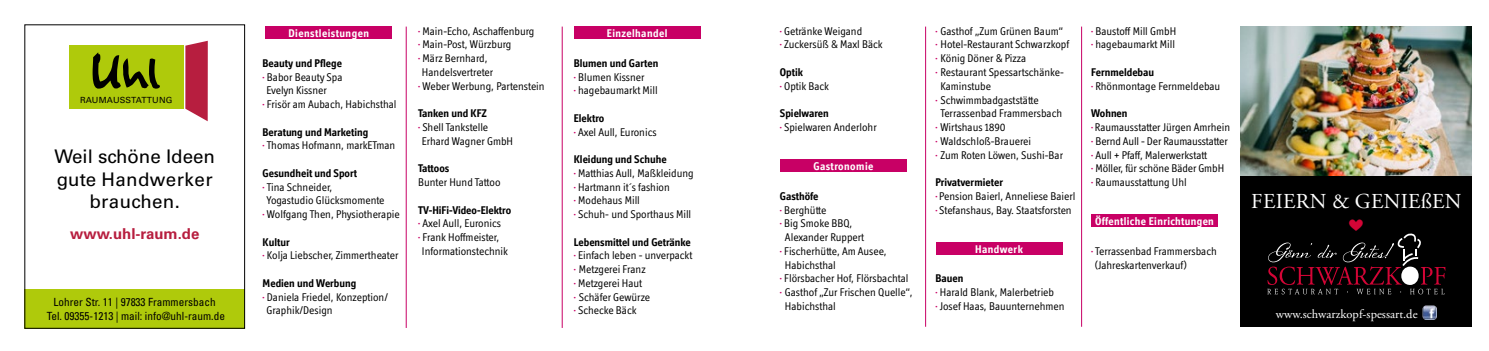
<style>
.page{position:relative;width:1489px;height:351px;background:#fff}
.page>*{position:absolute;margin:0;border:0;box-sizing:border-box;transform-origin:0 0}
.t1{font:21.25px "Adobe Garamond Pro";letter-spacing:.015em;color:#fff}
.t2{font:18.75px/22.6px "Univers LT Std";color:#000;text-align:center}
.t3{font:700 15px "Univers LT Std";color:#b71e3f}
.t4{font:12.5px "Adobe Garamond Pro";color:#fff}
.t5{font:11.25px/13.8px "Officina Display ITC Std";color:#000}
.t6{font:700 11.25px "Officina Display ITC Std";color:#000}
.t7{font:700 11.25px "Officina Display ITC Std";letter-spacing:.04em;color:#fff}
.t8{font:condensed 11.25px/13.8px "Univers LT Std";color:#000;text-align:center}
.t9{font:8.5px "Univers LT Std";letter-spacing:.02em;color:#000}
.s1{font-family:"Univers LT Std";font-stretch:ultra-condensed;color:#c80065}
.s2{font-weight:700}
</style>
<div class="page">
<div style="left:780px;top:159px;width:126px;height:13px;background:#c80065"></div>
<div style="left:935px;top:242px;width:127px;height:13px;background:#c80065"></div>
<div style="left:1091px;top:214px;width:126px;height:13px;background:#c80065"></div>
<div style="left:265px;top:27px;width:127px;height:12px;background:#c80065"></div>
<div style="left:574px;top:27px;width:126px;height:12px;background:#c80065"></div>
<hr style="left:406px;top:27px;width:1px;height:301px;background:#c80065">
<hr style="left:562px;top:27px;width:1px;height:301px;background:#c80065">
<hr style="left:925px;top:27px;width:1px;height:300px;background:#c80065">
<hr style="left:1081px;top:27px;width:1px;height:300px;background:#c80065">
<div style="left:25px;top:289px;width:220px;height:39px;background:#afca0b"></div>
<svg style="left:185px;top:41px;width:23px;height:80px;background:#c03a57"></svg>
<div style="left:69px;top:46px;width:114px;height:63px;background:#afca0b"></div>
<svg style="left:92px;top:52px;width:68px;height:37px"></svg>
<img style="left:1240px;top:27px;width:231px;height:150px">
<div style="left:1240px;top:177px;width:231px;height:150px;background:#000"></div>
<img style="left:1422px;top:305px;width:14px;height:15px">
<svg style="left:1267px;top:233px;width:178px;height:61px"></svg>
<p class="t9" style="left:80px;top:95px;width:94px">RAUMAUSSTATTUNG</p>
<h2 class="t2" style="left:54px;top:145px;width:162px">Weil schöne Ideen gute Handwerker brauchen.</h2>
<h3 class="t3" style="left:70px;top:225px;width:131px">www.uhl-raum.de</h3>
<p class="t8" style="left:47px;top:295px;width:180px">Lohrer Str. 11 | 97833 Frammersbach<br>Tel. 09355-1213 | mail: info@uhl-raum.de</p>
<p class="t7" style="left:288px;top:27px;width:82px">Dienstleistungen</p>
<p class="t6" style="left:263px;top:57px;width:81px">Beauty und Pflege</p>
<p class="t5" style="left:263px;top:70px;width:81px"><span class="s1">·</span> Babor Beauty Spa</p>
<p class="t5" style="left:266px;top:83px;width:62px">Evelyn Kissner</p>
<p class="t5" style="left:263px;top:97px;width:135px"><span class="s1">·</span> Frisör am Aubach, Habichsthal</p>
<p class="t5" style="left:263px;top:125px;width:134px"><span class="s2">Beratung und Marketing<br></span><span class="s1">·</span> Thomas Hofmann, markETman</p>
<p class="t6" style="left:263px;top:166px;width:96px">Gesundheit und Sport</p>
<p class="t5" style="left:263px;top:180px;width:71px"><span class="s1">·</span> Tina Schneider,</p>
<p class="t5" style="left:266px;top:193px;width:120px">Yogastudio Glücksmomente</p>
<p class="t5" style="left:263px;top:207px;width:139px"><span class="s1">·</span> Wolfgang Then, Physiotherapie</p>
<p class="t5" style="left:263px;top:235px;width:137px"><span class="s2">Kultur<br></span><span class="s1">·</span> Kolja Liebscher, Zimmertheater</p>
<p class="t6" style="left:263px;top:276px;width:95px">Medien und Werbung</p>
<p class="t5" style="left:263px;top:290px;width:127px"><span class="s1">·</span> Daniela Friedel, Konzeption/</p>
<p class="t5" style="left:266px;top:303px;width:68px">Graphik/Design</p>
<p class="t5" style="left:418px;top:24px;width:118px"><span class="s1">·</span> Main-Echo, Aschaffenburg</p>
<p class="t5" style="left:418px;top:38px;width:95px"><span class="s1">·</span> Main-Post, Würzburg</p>
<p class="t5" style="left:418px;top:51px;width:71px"><span class="s1">·</span> März Bernhard,</p>
<p class="t5" style="left:422px;top:65px;width:73px">Handelsvertreter</p>
<p class="t5" style="left:418px;top:79px;width:128px"><span class="s1">·</span> Weber Werbung, Partenstein</p>
<p class="t6" style="left:418px;top:107px;width:70px">Tanken und KFZ</p>
<p class="t5" style="left:418px;top:120px;width:71px"><span class="s1">·</span> Shell Tankstelle</p>
<p class="t5" style="left:422px;top:134px;width:93px">Erhard Wagner GmbH</p>
<p class="t6" style="left:418px;top:162px;width:32px">Tattoos</p>
<p class="t5" style="left:418px;top:175px;width:84px">Bunter Hund Tattoo</p>
<p class="t6" style="left:418px;top:203px;width:94px">TV-HiFi-Video-Elektro</p>
<p class="t5" style="left:418px;top:216px;width:84px"><span class="s1">·</span> Axel Aull, Euronics</p>
<p class="t5" style="left:418px;top:230px;width:82px"><span class="s1">·</span> Frank Hoffmeister,</p>
<p class="t5" style="left:422px;top:244px;width:87px">Informationstechnik</p>
<p class="t7" style="left:607px;top:27px;width:62px">Einzelhandel</p>
<p class="t5" style="left:574px;top:56px;width:86px"><span class="s2">Blumen und Garten </span><span class="s1">·</span> Blumen Kissner<br><span class="s1">·</span> hagebaumarkt Mill</p>
<p class="t5" style="left:574px;top:111px;width:84px"><span class="s2">Elektro<br></span><span class="s1">·</span> Axel Aull, Euronics</p>
<p class="t5" style="left:574px;top:152px;width:121px"><span class="s2">Kleidung und Schuhe<br></span><span class="s1">·</span> Matthias Aull, Maßkleidung <span class="s1">·</span> Hartmann it´s fashion<br><span class="s1">·</span> Modehaus Mill<br><span class="s1">·</span> Schuh- und Sporthaus Mill</p>
<p class="t5" style="left:574px;top:235px;width:120px"><span class="s2">Lebensmittel und Getränke </span><span class="s1">·</span> Einfach leben - unverpackt <span class="s1">·</span> Metzgerei Franz<br><span class="s1">·</span> Metzgerei Haut<br><span class="s1">·</span> Schäfer Gewürze<br><span class="s1">·</span> Schecke Bäck</p>
<p class="t5" style="left:780px;top:24px;width:104px"><span class="s1">·</span> Getränke Weigand<br><span class="s1">·</span> Zuckersüß &amp; Maxl Bäck</p>
<p class="t5" style="left:780px;top:65px;width:51px"><span class="s2">Optik<br></span><span class="s1">·</span> Optik Back</p>
<p class="t5" style="left:780px;top:106px;width:98px"><span class="s2">Spielwaren<br></span><span class="s1">·</span> Spielwaren Anderlohr</p>
<p class="t7" style="left:813px;top:160px;width:62px">Gastronomie</p>
<p class="t6" style="left:780px;top:189px;width:40px">Gasthöfe</p>
<p class="t5" style="left:780px;top:203px;width:48px"><span class="s1">·</span> Berghütte</p>
<p class="t5" style="left:780px;top:216px;width:74px"><span class="s1">·</span> Big Smoke BBQ,</p>
<p class="t5" style="left:785px;top:230px;width:81px">Alexander Ruppert</p>
<p class="t5" style="left:780px;top:244px;width:108px"><span class="s1">·</span> Fischerhütte, Am Ausee,</p>
<p class="t5" style="left:785px;top:258px;width:52px">Habichsthal</p>
<p class="t5" style="left:780px;top:271px;width:130px"><span class="s1">·</span> Flörsbacher Hof, Flörsbachtal</p>
<p class="t5" style="left:780px;top:285px;width:134px"><span class="s1">·</span> Gasthof „Zur Frischen Quelle“,</p>
<p class="t5" style="left:785px;top:299px;width:52px">Habichsthal</p>
<p class="t5" style="left:935px;top:24px;width:129px"><span class="s1">·</span> Gasthof „Zum Grünen Baum“</p>
<p class="t5" style="left:935px;top:38px;width:135px"><span class="s1">·</span> Hotel-Restaurant Schwarzkopf</p>
<p class="t5" style="left:935px;top:51px;width:92px"><span class="s1">·</span> König Döner &amp; Pizza</p>
<p class="t5" style="left:935px;top:65px;width:130px"><span class="s1">·</span> Restaurant Spessartschänke-</p>
<p class="t5" style="left:940px;top:79px;width:52px">Kaminstube</p>
<p class="t5" style="left:935px;top:93px;width:105px"><span class="s1">·</span> Schwimmbadgaststätte</p>
<p class="t5" style="left:940px;top:106px;width:123px">Terrassenbad Frammersbach</p>
<p class="t5" style="left:935px;top:120px;width:72px"><span class="s1">·</span> Wirtshaus 1890</p>
<p class="t5" style="left:935px;top:134px;width:97px"><span class="s1">·</span> Waldschloß-Brauerei</p>
<p class="t5" style="left:935px;top:148px;width:129px"><span class="s1">·</span> Zum Roten Löwen, Sushi-Bar</p>
<p class="t5" style="left:935px;top:175px;width:141px"><span class="s2">Privatvermieter<br></span><span class="s1">·</span> Pension Baierl, Anneliese Baierl <span class="s1">·</span> Stefanshaus, Bay. Staatsforsten</p>
<p class="t7" style="left:975px;top:242px;width:49px">Handwerk</p>
<p class="t5" style="left:935px;top:271px;width:131px"><span class="s2">Bauen<br></span><span class="s1">·</span> Harald Blank, Malerbetrieb<br><span class="s1">·</span> Josef Haas, Bauunternehmen</p>
<p class="t5" style="left:1091px;top:24px;width:87px"><span class="s1">·</span> Baustoff Mill GmbH <span class="s1">·</span> hagebaumarkt Mill</p>
<p class="t5" style="left:1091px;top:65px;width:131px"><span class="s2">Fernmeldebau<br></span><span class="s1">·</span> Rhönmontage Fernmeldebau</p>
<p class="t5" style="left:1091px;top:106px;width:141px"><span class="s2">Wohnen<br></span><span class="s1">·</span> Raumausstatter Jürgen Amrhein <span class="s1">·</span> Bernd Aull - Der Raumausstatter <span class="s1">·</span> Aull + Pfaff, Malerwerkstatt<br><span class="s1">·</span> Möller, für schöne Bäder GmbH<br><span class="s1">·</span> Raumausstattung Uhl</p>
<p class="t7" style="left:1095px;top:215px;width:120px">Öffentliche Einrichtungen</p>
<p class="t5" style="left:1094px;top:244px;width:123px;text-indent:-4px"><span class="s1">·</span> Terrassenbad Frammersbach (Jahreskartenverkauf)</p>
<h1 class="t1" style="left:1251px;top:189px;width:212px">FEIERN &amp; GENIESEN</h1>
<p class="t4" style="left:1275px;top:306px;width:143px">www.schwarzkopf-spessart.de</p>
</div>
